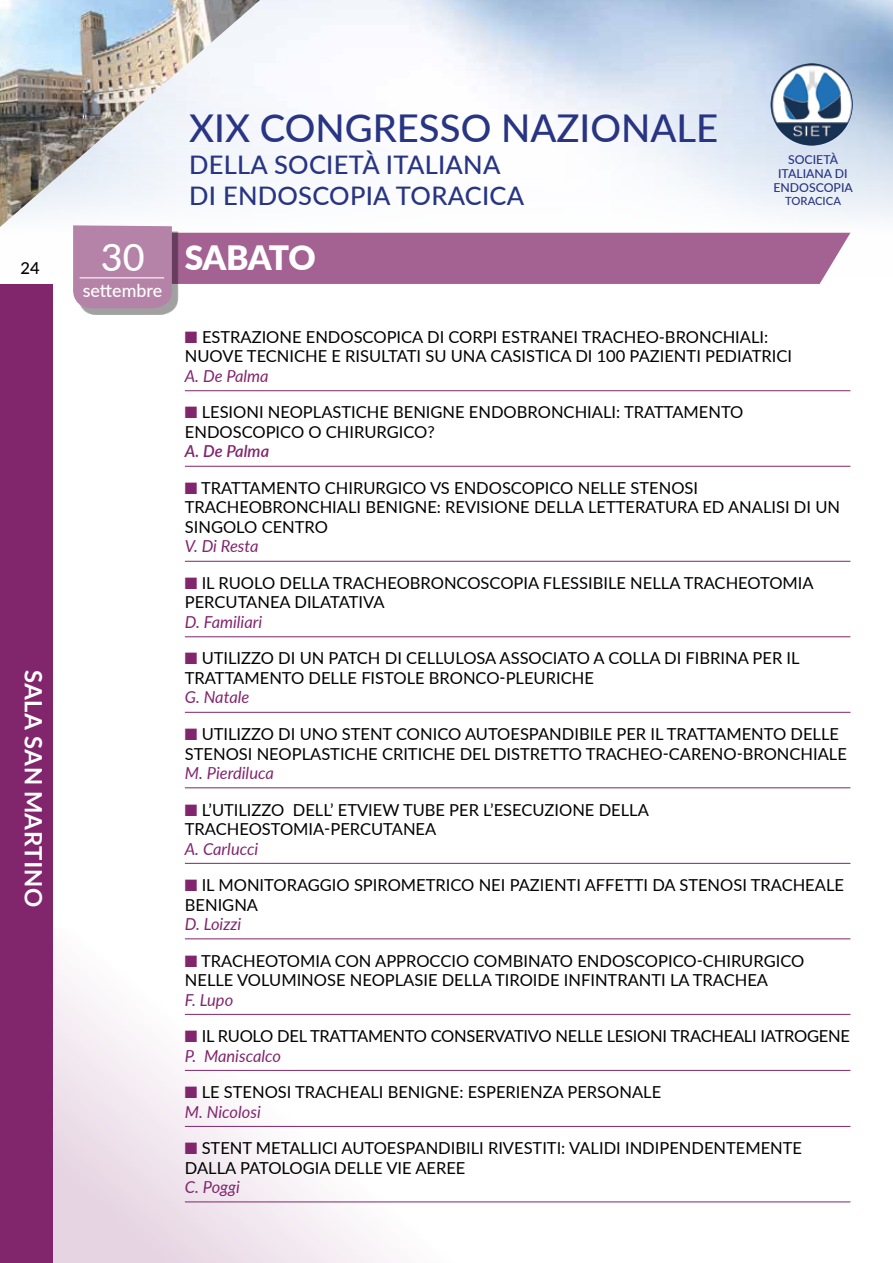
<style>
.page{position:relative;width:893px;height:1263px;background:#fff}
.page>*{position:absolute;margin:0;border:0;box-sizing:border-box;transform-origin:0 0}
.t1{font:500 38.25px "Lato";color:#283583}
.t2{font:900 33.6px "Lato";letter-spacing:-.025em;color:#fff}
.t3{font:500 25.5px/31.2px "Lato";letter-spacing:.01em;color:#283583}
.t4{font:700 24px "Lato";letter-spacing:.02em;color:#fff}
.t5{font:500 17.85px "Lato";color:#fff}
.t6{font:16.5px/19.5px "Lato";color:#000}
.t7{font:italic 16.5px "Lato";color:#81256d}
.t8{font:italic 600 16.5px "Lato";color:#81256d}
.t9{font:500 16.5px "Lato";color:#000}
.t10{font:500 12.3px/13.8px "Lato";color:#283583;text-align:center}
.t11{font:500 11.25px "Lato";color:#283583}
.s1{font-weight:500;font-size:37.8px}
.s2{color:#81256d}
.s3{font-style:italic;color:#81256d}
</style>
<div class="page">
<img style="left:270px;top:0;width:623px;height:234px">
<img style="left:770px;top:63px;width:83px;height:82px;border-radius:41px">
<img style="left:0;top:0;width:270px;height:227px">
<svg style="left:53px;top:938px;width:697px;height:325px"></svg>
<div style="left:0;top:284px;width:53px;height:979px;background:#81256d"></div>
<div style="left:79px;top:231px;width:99px;height:83px;background:#000;opacity:.37"></div>
<svg style="left:73px;top:225px;width:777px;height:83px"></svg>
<hr style="left:80px;top:277px;width:84px;height:1px;background:#fff">
<hr style="left:185px;top:390px;width:665px;height:1px;background:#81256d">
<hr style="left:185px;top:466px;width:665px;height:1px;background:#81256d">
<hr style="left:185px;top:561px;width:665px;height:1px;background:#81256d">
<hr style="left:185px;top:636px;width:665px;height:1px;background:#81256d">
<hr style="left:185px;top:712px;width:665px;height:1px;background:#81256d">
<hr style="left:185px;top:787px;width:665px;height:1px;background:#81256d">
<hr style="left:185px;top:863px;width:665px;height:1px;background:#81256d">
<hr style="left:185px;top:938px;width:665px;height:1px;background:#81256d">
<hr style="left:185px;top:1014px;width:665px;height:1px;background:#81256d">
<hr style="left:185px;top:1070px;width:665px;height:1px;background:#81256d">
<hr style="left:185px;top:1126px;width:665px;height:1px;background:#81256d">
<hr style="left:185px;top:1201px;width:665px;height:1px;background:#81256d">
<p class="t9" style="left:20px;top:256px;width:21px">24</p>
<h3 class="t4" style="left:47px;top:670px;width:239px;rotate:90deg">SALA SAN MARTINO</h3>
<h1 class="t1" style="left:189px;top:101px;width:531px">XIX CONGRESSO NAZIONALE</h1>
<h3 class="t3" style="left:189px;top:148px;width:337px">DELLA SOCIETÀ ITALIANA<br>DI ENDOSCOPIA TORACICA</h3>
<p class="t10" style="left:773px;top:152px;width:81px">SOCIETÀ<br>ITALIANA DI<br>ENDOSCOPIA</p>
<p class="t11" style="left:785px;top:192px;width:57px">TORACICA</p>
<h2 class="t2" style="left:101px;top:233px;width:216px"><span class="s1">30</span> SABATO</h2>
<p class="t5" style="left:83px;top:277px;width:81px">settembre</p>
<p class="t6" style="left:185px;top:326px;width:609px"><span class="s2">■</span> ESTRAZIONE ENDOSCOPICA DI CORPI ESTRANEI TRACHEO-BRONCHIALI:<br>NUOVE TECNICHE E RISULTATI SU UNA CASISTICA DI 100 PAZIENTI PEDIATRICI</p>
<p class="t7" style="left:185px;top:364px;width:85px">A. De Palma</p>
<p class="t6" style="left:185px;top:402px;width:560px"><span class="s2">■</span> LESIONI NEOPLASTICHE BENIGNE ENDOBRONCHIALI: TRATTAMENTO<br>ENDOSCOPICO O CHIRURGICO?</p>
<p class="t8" style="left:185px;top:439px;width:86px">A. De Palma</p>
<p class="t6" style="left:185px;top:477px;width:657px"><span class="s2">■</span> TRATTAMENTO CHIRURGICO VS ENDOSCOPICO NELLE STENOSI<br>TRACHEOBRONCHIALI BENIGNE: REVISIONE DELLA LETTERATURA ED ANALISI DI UN<br>SINGOLO CENTRO</p>
<p class="t7" style="left:185px;top:535px;width:75px">V. Di Resta</p>
<p class="t6" style="left:185px;top:572px;width:630px"><span class="s2">■</span> IL RUOLO DELLA TRACHEOBRONCOSCOPIA FLESSIBILE NELLA TRACHEOTOMIA<br>PERCUTANEA DILATATIVA</p>
<p class="t7" style="left:185px;top:610px;width:79px">D. Familiari</p>
<p class="t6" style="left:185px;top:648px;width:616px"><span class="s2">■</span> UTILIZZO DI UN PATCH DI CELLULOSA ASSOCIATO A COLLA DI FIBRINA PER IL<br>TRATTAMENTO DELLE FISTOLE BRONCO-PLEURICHE</p>
<p class="t7" style="left:185px;top:686px;width:66px">G. Natale</p>
<p class="t6" style="left:185px;top:723px;width:663px"><span class="s2">■</span> UTILIZZO DI UNO STENT CONICO AUTOESPANDIBILE PER IL TRATTAMENTO DELLE<br>STENOSI NEOPLASTICHE CRITICHE DEL DISTRETTO TRACHEO-CARENO-BRONCHIALE</p>
<p class="t7" style="left:185px;top:761px;width:90px">M. Pierdiluca</p>
<p class="t6" style="left:185px;top:799px;width:465px"><span class="s2">■</span> L’UTILIZZO DELL’ ETVIEW TUBE PER L’ESECUZIONE DELLA<br>TRACHEOSTOMIA-PERCUTANEA</p>
<p class="t7" style="left:185px;top:837px;width:75px">A. Carlucci</p>
<p class="t6" style="left:185px;top:875px;width:661px"><span class="s2">■</span> IL MONITORAGGIO SPIROMETRICO NEI PAZIENTI AFFETTI DA STENOSI TRACHEALE<br>BENIGNA</p>
<p class="t7" style="left:185px;top:912px;width:58px">D. Loizzi</p>
<p class="t6" style="left:185px;top:950px;width:621px"><span class="s2">■</span> TRACHEOTOMIA CON APPROCCIO COMBINATO ENDOSCOPICO-CHIRURGICO<br>NELLE VOLUMINOSE NEOPLASIE DELLA TIROIDE INFINTRANTI LA TRACHEA</p>
<p class="t7" style="left:185px;top:988px;width:50px">F. Lupo</p>
<p class="t6" style="left:185px;top:1026px;width:667px"><span class="s2">■</span> IL RUOLO DEL TRATTAMENTO CONSERVATIVO NELLE LESIONI TRACHEALI IATROGENE<br><span class="s3">P. Maniscalco</span></p>
<p class="t6" style="left:185px;top:1082px;width:478px"><span class="s2">■</span> LE STENOSI TRACHEALI BENIGNE: ESPERIENZA PERSONALE<br><span class="s3">M. Nicolosi</span></p>
<p class="t6" style="left:185px;top:1138px;width:619px"><span class="s2">■</span> STENT METALLICI AUTOESPANDIBILI RIVESTITI: VALIDI INDIPENDENTEMENTE<br>DALLA PATOLOGIA DELLE VIE AEREE</p>
<p class="t7" style="left:185px;top:1175px;width:57px">C. Poggi</p>
</div>
